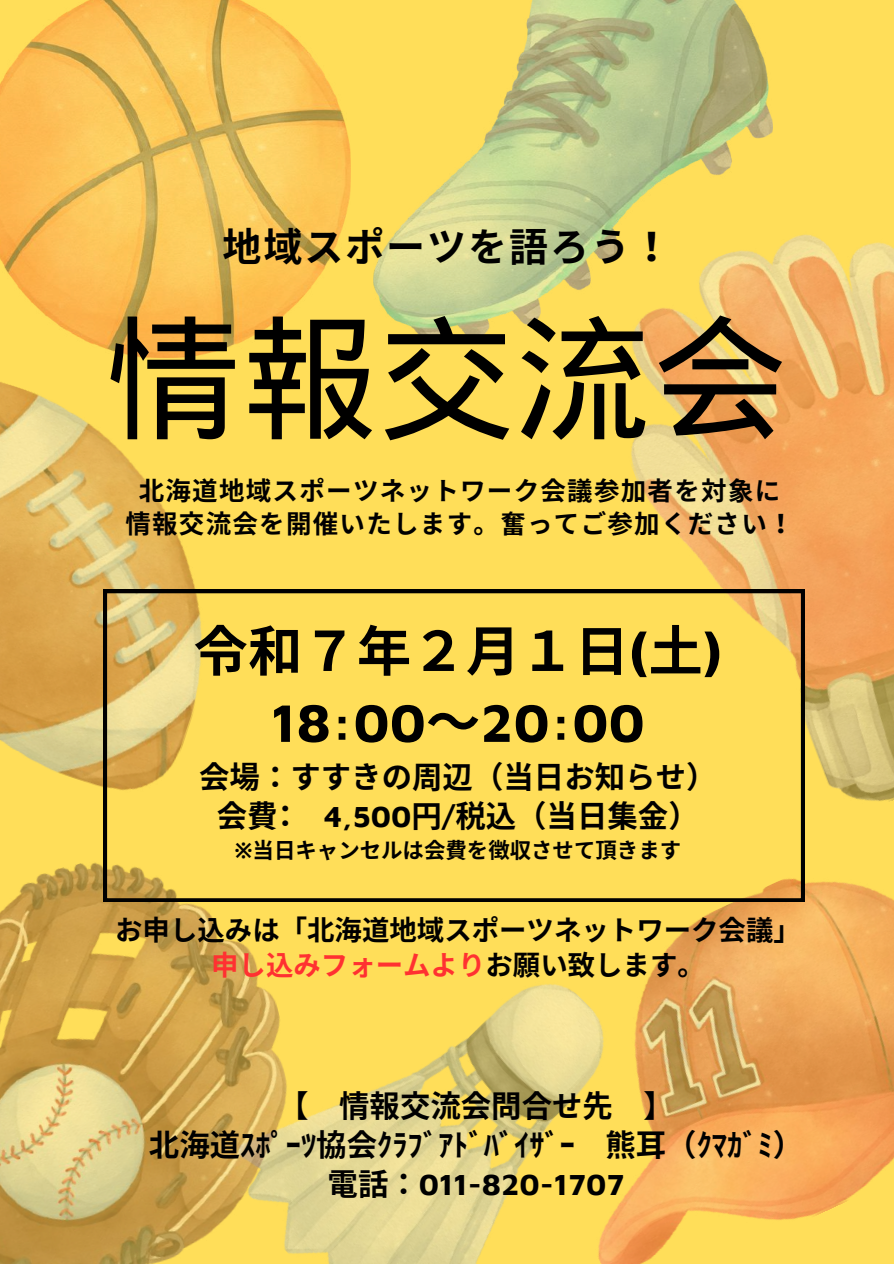
<style>
.page{position:relative;width:894px;height:1264px;background:#fff}
.page>*{position:absolute;margin:0;border:0;box-sizing:border-box;transform-origin:0 0}
.t1{font:136.5px "Wen Quan Yi Micro Hei";color:#000}
.t2{font:700 54.45px "Noto Sans CJ Ksc";color:#000}
.t3{font:700 54.45px "Maven Pro";color:#000}
.t4{font:700 39px "Noto Sans CJ Ksc";letter-spacing:.05em;color:#000}
.t5{font:700 30.45px/39.3px "Noto Sans CJ Ksc";color:#000}
.t6{font:700 30.45px "Maven Pro";color:#000}
.t7{font:700 27.45px/34.8px "Noto Sans CJ Ksc";color:#000;text-align:center}
.t8{font:700 25.5px/32.7px "Noto Sans CJ Ksc";letter-spacing:.05em;color:#000;text-align:center}
.t9{font:700 21.45px "Noto Sans CJ Ksc";color:#000}
.s1{font-family:"Maven Pro"}
.s2{font-family:"Noto Sans CJ Ksc"}
.s3{font-family:"Noto Sans"}
.s4{color:#ff3131}
</style>
<div class="page">
<div style="left:0;top:0;width:893px;height:1263px;background:#ffde59"></div>
<img style="left:332px;top:901px;width:154px;height:362px">
<img style="left:0;top:382px;width:273px;height:425px">
<img style="left:0;top:827px;width:332px;height:436px">
<img style="left:373px;top:0;width:399px;height:342px">
<img style="left:486px;top:845px;width:407px;height:418px">
<img style="left:573px;top:196px;width:320px;height:649px">
<img style="left:0;top:0;width:351px;height:357px">
<svg style="left:104px;top:590px;width:699px;height:311px"></svg>
<p class="t4" style="left:222px;top:216px;width:419px">地域スポーツを語ろう！</p>
<h1 class="t1" style="left:105px;top:299px;width:684px">情報交流会</h1>
<p class="t8" style="left:125px;top:473px;width:656px">北海道地域スポーツネットワーク会議参加者を対象に情報交流会を開催いたします。奮ってご参加ください！</p>
<h2 class="t2" style="left:193px;top:607px;width:530px">令和７年２月１日<span class="s1">(</span>土<span class="s1">)</span></h2>
<h2 class="t3" style="left:271px;top:689px;width:375px">18:00<span class="s2">～</span>20:00</h2>
<p class="t5" style="left:217px;top:755px;width:501px;text-indent:-18px">会場： すすきの周辺（当日お知らせ）会費：</p>
<p class="t5" style="left:323px;top:795px;width:377px"><span class="s1">4,500</span>円<span class="s1">/</span>税込（当日集金）</p>
<p class="t9" style="left:234px;top:833px;width:448px"><span class="s3">※</span>当日キャンセルは会費を徴収させて頂きます</p>
<p class="t7" style="left:115px;top:910px;width:687px">お申し込みは「北海道地域スポーツネットワーク会議」<span class="s4">申し込みフォームより</span>お願い致します。</p>
<p class="t5" style="left:149px;top:1084px;width:655px;text-align:center">【 情報交流会問合せ先 】<br>北海道ｽﾎﾟ ｰﾂ協会ｸﾗﾌﾞ ｱﾄﾞ ﾊﾞ ｲｻﾞ ｰ 熊耳（ｸﾏｶﾞ ﾐ）</p>
<p class="t6" style="left:327px;top:1165px;width:298px"><span class="s2">電話：</span> 011-820-1707</p>
</div>
